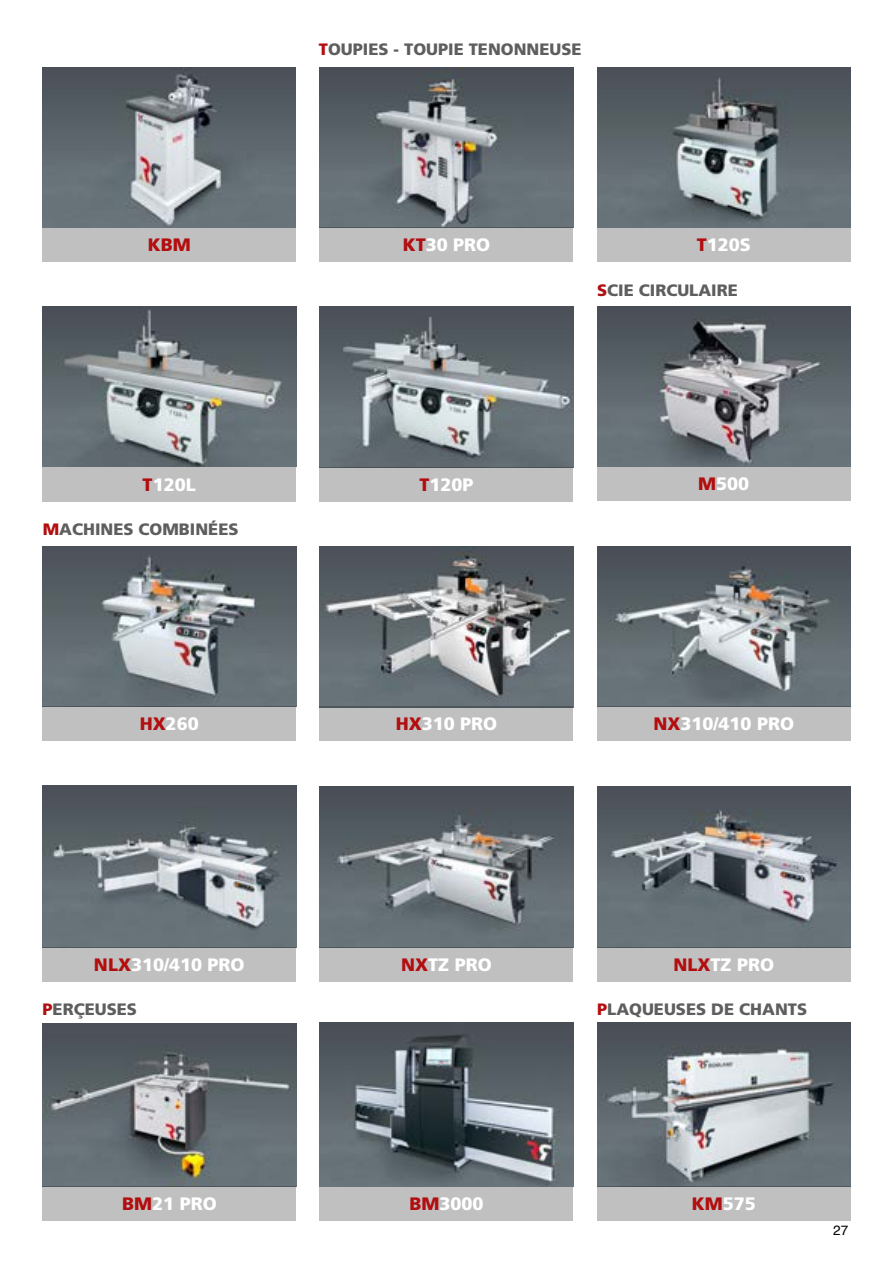
<style>
.page{position:relative;width:893px;height:1263px;background:#fff}
.page>*{position:absolute;margin:0;border:0;box-sizing:border-box;transform-origin:0 0}
.t1{font:900 18px "Frutiger LT Std";color:#fff}
.t2{font:900 18px "Frutiger LT Std";color:#b20e10}
.t3{font:900 16.5px "Frutiger LT Std";color:#5f5e5e}
.t4{font:13.5px "Helvetica";color:#000}
.s1{color:#b20e10}
</style>
<div class="page">
<img style="left:43px;top:1024px;width:253px;height:162px">
<img style="left:320px;top:67px;width:253px;height:161px">
<img style="left:43px;top:306px;width:253px;height:161px">
<img style="left:320px;top:307px;width:253px;height:160px">
<div style="left:43px;top:228px;width:253px;height:34px;background:#c0c0c0"></div>
<div style="left:320px;top:228px;width:253px;height:34px;background:#c0c0c0"></div>
<div style="left:597px;top:228px;width:253px;height:34px;background:#c0c0c0"></div>
<img style="left:43px;top:546px;width:253px;height:160px">
<img style="left:320px;top:547px;width:253px;height:159px">
<div style="left:43px;top:467px;width:253px;height:34px;background:#c0c0c0"></div>
<div style="left:597px;top:467px;width:253px;height:34px;background:#c0c0c0"></div>
<div style="left:43px;top:706px;width:253px;height:34px;background:#c0c0c0"></div>
<img style="left:597px;top:546px;width:253px;height:160px">
<img style="left:43px;top:785px;width:253px;height:162px">
<img style="left:320px;top:786px;width:253px;height:161px">
<div style="left:320px;top:706px;width:253px;height:34px;background:#c0c0c0"></div>
<div style="left:597px;top:706px;width:253px;height:34px;background:#c0c0c0"></div>
<div style="left:43px;top:947px;width:253px;height:34px;background:#c0c0c0"></div>
<img style="left:597px;top:786px;width:253px;height:161px">
<div style="left:320px;top:947px;width:253px;height:34px;background:#c0c0c0"></div>
<img style="left:597px;top:1023px;width:253px;height:163px">
<div style="left:320px;top:1186px;width:253px;height:34px;background:#c0c0c0"></div>
<div style="left:597px;top:1186px;width:253px;height:34px;background:#c0c0c0"></div>
<img style="left:597px;top:306px;width:253px;height:161px">
<div style="left:320px;top:467px;width:253px;height:34px;background:#c0c0c0"></div>
<img style="left:320px;top:1023px;width:253px;height:163px">
<div style="left:43px;top:1186px;width:253px;height:34px;background:#c0c0c0"></div>
<div style="left:597px;top:947px;width:253px;height:34px;background:#c0c0c0"></div>
<img style="left:597px;top:67px;width:253px;height:161px">
<img style="left:43px;top:67px;width:253px;height:161px">
<p class="t3" style="left:319px;top:39px;width:264px"><span class="s1">T</span>OUPIES - TOUPIE TENONNEUSE</p>
<p class="t2" style="left:148px;top:234px;width:45px">KBM</p>
<p class="t1" style="left:403px;top:234px;width:89px"><span class="s1">KT</span>30 PRO</p>
<p class="t1" style="left:697px;top:234px;width:56px"><span class="s1">T</span>120S</p>
<p class="t3" style="left:597px;top:280px;width:142px"><span class="s1">S</span>CIE CIRCULAIRE</p>
<p class="t1" style="left:143px;top:474px;width:55px"><span class="s1">T</span>120L</p>
<p class="t1" style="left:698px;top:473px;width:53px"><span class="s1">M</span>500</p>
<p class="t1" style="left:419px;top:474px;width:56px"><span class="s1">T</span>120P</p>
<p class="t3" style="left:43px;top:520px;width:197px"><span class="s1">M</span>ACHINES COMBINÉES</p>
<p class="t1" style="left:140px;top:713px;width:61px"><span class="s1">HX</span>260</p>
<p class="t1" style="left:396px;top:713px;width:103px"><span class="s1">HX</span>310 PRO</p>
<p class="t1" style="left:653px;top:713px;width:142px"><span class="s1">NX</span>310/410 PRO</p>
<p class="t1" style="left:94px;top:953px;width:152px"><span class="s1">NLX</span>310/410 PRO</p>
<p class="t1" style="left:401px;top:953px;width:92px"><span class="s1">NX</span>TZ PRO</p>
<p class="t1" style="left:673px;top:953px;width:102px"><span class="s1">NLX</span>TZ PRO</p>
<p class="t3" style="left:43px;top:999px;width:96px"><span class="s1">P</span>ERÇEUSES</p>
<p class="t3" style="left:597px;top:999px;width:211px"><span class="s1">P</span>LAQUEUSES DE CHANTS</p>
<p class="t1" style="left:122px;top:1193px;width:96px"><span class="s1">BM</span>21 PRO</p>
<p class="t1" style="left:409px;top:1193px;width:76px"><span class="s1">BM</span>3000</p>
<p class="t1" style="left:692px;top:1193px;width:66px"><span class="s1">KM</span>575</p>
<p class="t4" style="left:833px;top:1220px;width:17px">27</p>
</div>
